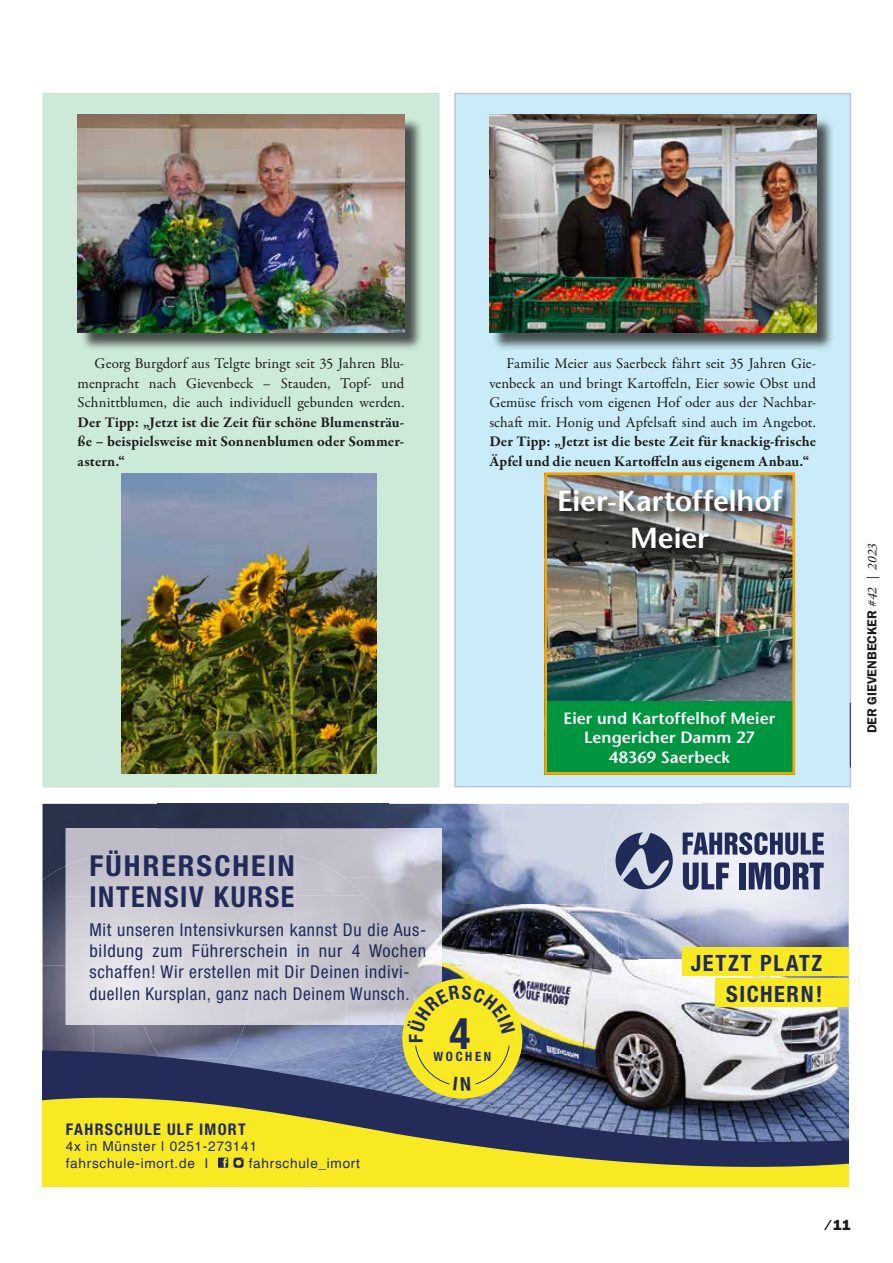
<style>
.page{position:relative;width:893px;height:1263px;background:#fff}
.page>*{position:absolute;margin:0;border:0;box-sizing:border-box;transform-origin:0 0}
.t1{font:700 condensed 43.35px "Helvetica Neue";color:#212b59}
.t2{font:600 29.1px/37.8px "Stone Sans";color:#fff;text-align:center}
.t3{font:700 condensed 28.95px/30.6px "Helvetica Neue";letter-spacing:.065em;color:#212b59;scale:1.04 1}
.t4{font:700 condensed 22.5px "Helvetica Neue";letter-spacing:.07em;color:#212b59}
.t5{font:700 condensed 19.05px "Helvetica Neue";color:#232c58}
.t6{font:condensed 17.7px/21.1px "Helvetica Neue";letter-spacing:.04em;color:#212b59}
.t7{font:600 16.35px/19.6px "Stone Sans";letter-spacing:.005em;color:#fff;text-align:center}
.t8{font:700 condensed 16.05px "Helvetica Neue";letter-spacing:.08em;color:#212b59}
.t9{font:15px/19.5px "Garamond Premr Pro";letter-spacing:.005em;color:#1d1d1b;text-align:justify}
.t10{font:700 15px/19.5px "Garamond Premr Pro";letter-spacing:.005em;color:#1d1d1b;text-align:justify}
.t11{font:15px "Franklin Gothic URW Hea";color:#1d1d1b}
.t12{font:13.65px/16.4px "Helvetica";letter-spacing:.05em;color:#232c58}
.t13{font:13.5px "Franklin Gothic URW Dem";color:#1d1d1b}
.t14{font:700 condensed 12.9px "Helvetica Neue";letter-spacing:.205em;color:#232c58}
.s1{font-family:"Garamond Premr Pro Med It"}
</style>
<div class="page">
<div style="left:43px;top:804px;width:115px;height:50px;background:#28334a"></div>
<img style="left:158px;top:804px;width:230px;height:24px">
<img style="left:388px;top:804px;width:217px;height:50px">
<img style="left:43px;top:854px;width:23px;height:12px">
<img style="left:442px;top:854px;width:163px;height:50px">
<img style="left:442px;top:904px;width:176px;height:101px">
<img style="left:618px;top:959px;width:58px;height:46px">
<img style="left:676px;top:1003px;width:26px;height:2px">
<img style="left:791px;top:1007px;width:58px;height:43px">
<img style="left:391px;top:1005px;width:400px;height:45px">
<img style="left:43px;top:866px;width:23px;height:99px">
<img style="left:43px;top:965px;width:50px;height:85px">
<img style="left:93px;top:1025px;width:51px;height:25px">
<img style="left:605px;top:804px;width:195px;height:103px">
<img style="left:800px;top:804px;width:49px;height:174px">
<img style="left:611px;top:907px;width:189px;height:52px">
<img style="left:638px;top:959px;width:64px;height:44px">
<img style="left:702px;top:975px;width:98px;height:36px">
<img style="left:245px;top:1025px;width:146px;height:25px">
<img style="left:144px;top:1025px;width:101px;height:25px">
<div style="left:66px;top:828px;width:107px;height:26px;background:#bebcc6"></div>
<img style="left:388px;top:828px;width:54px;height:197px">
<img style="left:66px;top:854px;width:127px;height:42px">
<img style="left:66px;top:939px;width:71px;height:86px">
<div style="left:193px;top:852px;width:102px;height:43px;background:#c0bec8"></div>
<div style="left:295px;top:855px;width:69px;height:40px;background:#c2c1cb"></div>
<img style="left:237px;top:895px;width:153px;height:43px">
<img style="left:251px;top:982px;width:147px;height:43px">
<img style="left:150px;top:876px;width:87px;height:49px">
<svg style="left:608px;top:832px;width:216px;height:64px;background:#8b92ac"></svg>
<svg style="left:43px;top:1050px;width:806px;height:136px;background:#8c8c57"></svg>
<svg style="left:218px;top:1157px;width:26px;height:11px"></svg>
<div style="left:402px;top:978px;width:120px;height:120px;background:#f8e922;border-radius:50%"></div>
<div style="left:715px;top:978px;width:134px;height:29px;background:#f8e922"></div>
<div style="left:682px;top:947px;width:167px;height:28px;background:#f8e922"></div>
<div style="left:43px;top:93px;width:396px;height:694px;background:#cdead9"></div>
<div style="left:454px;top:93px;width:397px;height:694px;background:#caecf9"></div>
<div style="left:80px;top:117px;width:343px;height:234px;background:#1d1d1b;opacity:.75"></div>
<img style="left:78px;top:115px;width:326px;height:218px">
<div style="left:492px;top:117px;width:343px;height:234px;background:#1d1d1b;opacity:.75"></div>
<img style="left:489px;top:115px;width:327px;height:218px">
<img style="left:548px;top:476px;width:243px;height:225px">
<img style="left:557px;top:487px;width:234px;height:75px">
<div style="left:546px;top:701px;width:248px;height:73px;background:#009641"></div>
<div style="left:544px;top:472px;width:251px;height:303px;border:3px solid #f7a600"></div>
<img style="left:121px;top:473px;width:255px;height:301px">
<svg style="left:407px;top:985px;width:108px;height:30px"></svg>
<svg style="left:415px;top:1045px;width:95px;height:46px"></svg>
<p class="t9" style="left:78px;top:354px;width:328px;text-indent:17px">Georg Burgdorf aus Telgte bringt seit 35 Jahren Blu&shy;menpracht nach Gievenbeck – Stauden, Topf- und Schnittblumen, die auch individuell gebunden werden.</p>
<p class="t10" style="left:78px;top:412px;width:328px">Der Tipp: „Jetzt ist die Zeit für schöne Blumensträu&shy;ße – beispielsweise mit Sonnenblumen oder Sommer&shy;astern.“</p>
<p class="t9" style="left:489px;top:354px;width:328px;text-indent:17px">Familie Meier aus Saerbeck fährt seit 35 Jahren Gie&shy;venbeck an und bringt Kartoffeln, Eier sowie Obst und Gemüse frisch vom eigenen Hof oder aus der Nachbar&shy;schaft mit. Honig und Apfelsaft sind auch im Angebot.</p>
<p class="t10" style="left:489px;top:432px;width:328px">Der Tipp: „Jetzt ist die beste Zeit für knackig-frische<br>Äpfel und die neuen Kartoffeln aus eigenem Anbau.“</p>
<h2 class="t2" style="left:557px;top:482px;width:226px">Eier-Kartoffelhof<br>Meier</h2>
<p class="t7" style="left:564px;top:708px;width:213px">Eier und Kartoffelhof Meier<br>Lengericher Damm 27<br>48369 Saerbeck</p>
<p class="t13" style="left:864px;top:733px;width:192px;rotate:-90deg">DER GIEVENBECKER <span class="s1">#42 | 2023</span></p>
<h3 class="t3" style="left:89px;top:850px;width:199px">FÜHRERSCHEIN<br>INTENSIV KURSE</h3>
<p class="t6" style="left:89px;top:919px;width:338px">Mit unseren Intensivkursen kannst Du die Aus&shy;bildung zum Führerschein in nur 4 Wochen schaffen! Wir erstellen mit Dir Deinen indivi&shy;duellen Kursplan, ganz nach Deinem Wunsch.</p>
<p class="t5" style="left:404px;top:1042px;width:10px;rotate:-90deg">F</p>
<h1 class="t1" style="left:449px;top:1007px;width:22px">4</h1>
<p class="t14" style="left:434px;top:1048px;width:59px">WOCHEN</p>
<p class="t8" style="left:66px;top:1119px;width:182px">FAHRSCHULE ULF IMORT</p>
<p class="t12" style="left:66px;top:1139px;width:193px">4x in Münster | 0251-273141 fahrschule-imort.de I</p>
<p class="t12" style="left:249px;top:1155px;width:113px">fahrschule_imort</p>
<h3 class="t4" style="left:691px;top:949px;width:133px">JETZT PLATZ</h3>
<h3 class="t4" style="left:726px;top:980px;width:98px">SICHERN!</h3>
<p class="t11" style="left:826px;top:1215px;width:26px">⁄ 11</p>
</div>
